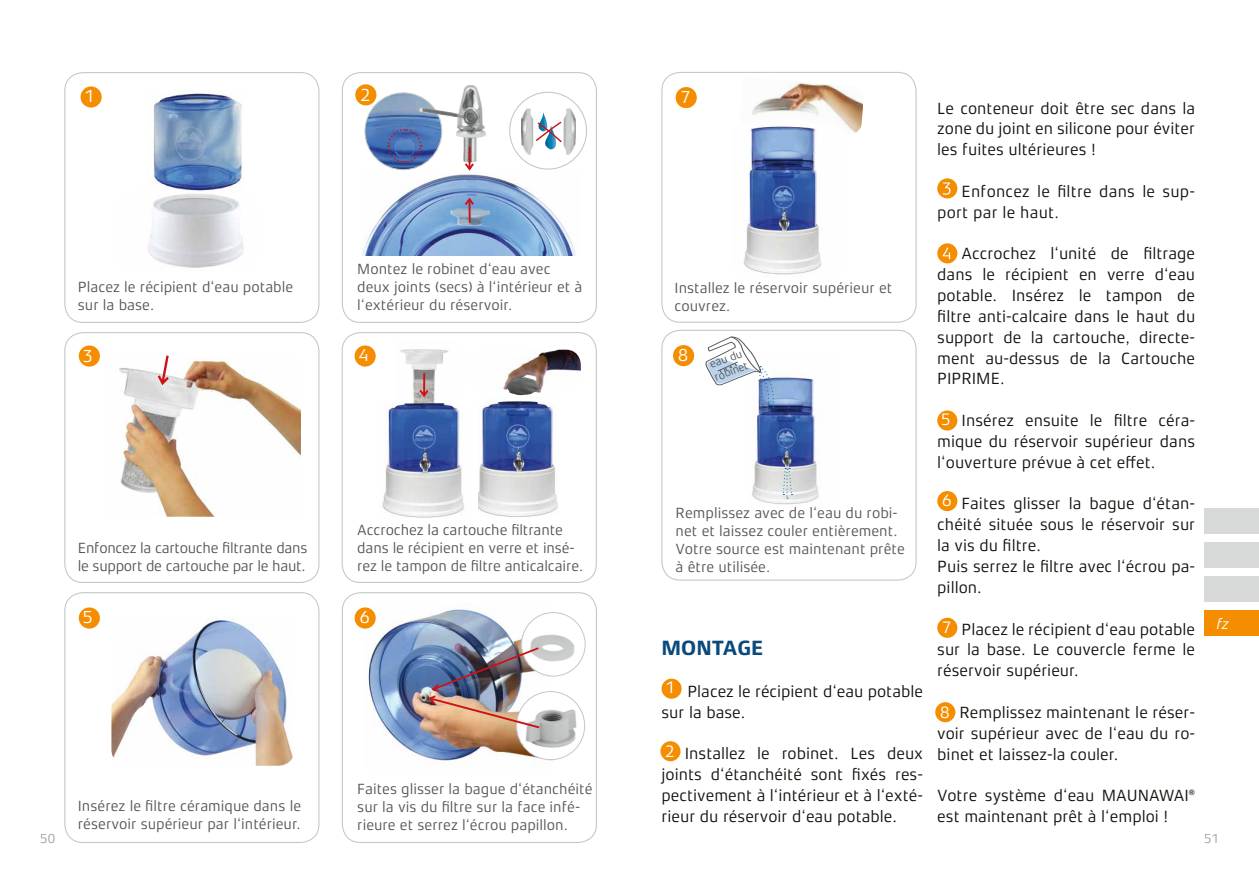
<style>
.page{position:relative;width:1259px;height:893px;background:#fff}
.page>*{position:absolute;margin:0;border:0;box-sizing:border-box;transform-origin:0 0}
.t1{font:700 21px "Xenois Sans Pro";color:#0a497b}
.t2{font:18px "Xenois Sans Pro";color:#fff}
.t3{font:17.1px "Xenois Sans Pro";color:#fff}
.t4{font:16.5px/20.9px "Xenois Sans Pro";color:#12120d;text-align:justify}
.t5{font:15px/18px "Xenois Sans Pro";color:#555756}
.t6{font:15px/18px "Xenois Sans Pro";letter-spacing:-.02em;color:#555756}
.t7{font:italic 15px "Xenois Sans Pro";color:#fff}
.t8{font:13.5px "Xenois Sans Pro";color:#a1a3a2}
.t9{font:11.25px/13.5px "Xenois Sans Pro";color:#555756}
</style>
<div class="page">
<div style="left:342px;top:332px;width:255px;height:251px;border:1px solid #c5c7c7;border-radius:18px"></div>
<img style="left:400px;top:349px;width:48px;height:53px">
<div style="left:342px;top:72px;width:255px;height:251px;border:1px solid #c5c7c7;border-radius:18px"></div>
<img style="left:362px;top:170px;width:214px;height:85px">
<img style="left:365px;top:93px;width:77px;height:77px;border-radius:38px">
<svg style="left:386px;top:128px;width:36px;height:36px"></svg>
<div style="left:661px;top:72px;width:255px;height:251px;border:1px solid #c5c7c7;border-radius:18px"></div>
<div style="left:661px;top:330px;width:255px;height:251px;border:1px solid #c5c7c7;border-radius:18px"></div>
<div style="left:64px;top:332px;width:255px;height:251px;border:1px solid #c5c7c7;border-radius:18px"></div>
<img style="left:119px;top:359px;width:182px;height:158px">
<div style="left:64px;top:72px;width:255px;height:251px;border:1px solid #c5c7c7;border-radius:18px"></div>
<img style="left:148px;top:194px;width:96px;height:74px">
<img style="left:503px;top:350px;width:78px;height:43px">
<img style="left:752px;top:376px;width:67px;height:129px">
<img style="left:478px;top:398px;width:80px;height:119px">
<img style="left:507px;top:377px;width:32px;height:18px">
<div style="left:81px;top:86px;width:21px;height:22px;background:#f48e00;border-radius:50%"></div>
<img style="left:382px;top:402px;width:82px;height:116px">
<div style="left:355px;top:84px;width:21px;height:21px;background:#f48e00;border-radius:50%"></div>
<div style="left:79px;top:345px;width:21px;height:22px;background:#f48e00;border-radius:50%"></div>
<div style="left:354px;top:345px;width:22px;height:22px;background:#f48e00;border-radius:50%"></div>
<div style="left:675px;top:87px;width:22px;height:21px;background:#f48e00;border-radius:50%"></div>
<div style="left:673px;top:345px;width:21px;height:21px;background:#f48e00;border-radius:50%"></div>
<img style="left:752px;top:82px;width:111px;height:51px">
<img style="left:743px;top:119px;width:102px;height:156px">
<img style="left:419px;top:85px;width:67px;height:77px">
<hr style="left:468px;top:147px;width:3px;height:21px;background:#cc1216">
<svg style="left:463px;top:161px;width:13px;height:11px"></svg>
<img style="left:367px;top:175px;width:206px;height:80px">
<hr style="left:468px;top:200px;width:3px;height:23px;background:#cc1216">
<svg style="left:463px;top:196px;width:13px;height:11px"></svg>
<div style="left:509px;top:92px;width:78px;height:78px;border:1px solid #c5c7c7;border-radius:50%"></div>
<svg style="left:155px;top:355px;width:16px;height:32px"></svg>
<hr style="left:423px;top:373px;width:2px;height:21px;background:#cc1216">
<svg style="left:417px;top:388px;width:13px;height:11px"></svg>
<img style="left:153px;top:92px;width:89px;height:101px">
<img style="left:521px;top:108px;width:11px;height:47px">
<img style="left:563px;top:108px;width:13px;height:47px">
<svg style="left:532px;top:112px;width:30px;height:38px"></svg>
<div style="left:1204px;top:611px;width:55px;height:25px;background:#f48e00"></div>
<div style="left:1204px;top:577px;width:55px;height:25px;background:#d8dada"></div>
<div style="left:1204px;top:543px;width:55px;height:25px;background:#d8dada"></div>
<div style="left:1204px;top:509px;width:55px;height:25px;background:#d8dada"></div>
<div style="left:64px;top:592px;width:255px;height:251px;border:1px solid #c5c7c7;border-radius:18px"></div>
<svg style="left:782px;top:468px;width:10px;height:31px"></svg>
<div style="left:342px;top:592px;width:255px;height:251px;border:1px solid #c5c7c7;border-radius:18px"></div>
<img style="left:111px;top:619px;width:182px;height:147px">
<svg style="left:705px;top:336px;width:69px;height:74px"></svg>
<div style="left:79px;top:607px;width:21px;height:22px;background:#f48e00;border-radius:50%"></div>
<div style="left:661px;top:679px;width:20px;height:20px;background:#f48e00;border-radius:50%"></div>
<div style="left:660px;top:741px;width:20px;height:20px;background:#f48e00;border-radius:50%"></div>
<div style="left:937px;top:178px;width:20px;height:20px;background:#f48e00;border-radius:50%"></div>
<svg style="left:942px;top:182px;width:8px;height:13px"></svg>
<div style="left:937px;top:243px;width:20px;height:20px;background:#f48e00;border-radius:50%"></div>
<svg style="left:942px;top:248px;width:8px;height:11px"></svg>
<div style="left:937px;top:410px;width:20px;height:21px;background:#f48e00;border-radius:50%"></div>
<div style="left:937px;top:491px;width:20px;height:20px;background:#f48e00;border-radius:50%"></div>
<div style="left:937px;top:618px;width:20px;height:20px;background:#f48e00;border-radius:50%"></div>
<div style="left:935px;top:702px;width:20px;height:20px;background:#f48e00;border-radius:50%"></div>
<img style="left:366px;top:605px;width:186px;height:158px">
<div style="left:516px;top:692px;width:68px;height:68px;background:#fff;border-radius:50%"></div>
<img style="left:516px;top:705px;width:68px;height:54px">
<div style="left:516px;top:691px;width:69px;height:69px;border:1px solid #c5c7c7;border-radius:50%"></div>
<svg style="left:521px;top:612px;width:64px;height:64px"></svg>
<img style="left:521px;top:617px;width:64px;height:56px">
<div style="left:521px;top:612px;width:64px;height:64px;border:1px solid #c5c7c7;border-radius:50%"></div>
<img style="left:427px;top:646px;width:114px;height:84px">
<div style="left:354px;top:607px;width:22px;height:22px;background:#f48e00;border-radius:50%"></div>
<p class="t2" style="left:85px;top:86px;width:11px">1</p>
<p class="t2" style="left:360px;top:85px;width:11px">2</p>
<p class="t2" style="left:681px;top:86px;width:11px">7</p>
<p class="t4" style="left:937px;top:97px;width:259px">Le conteneur doit être sec dans la zone du joint en silicone pour éviter les fuites ultérieures !</p>
<p class="t4" style="left:937px;top:181px;width:259px;text-indent:24px">Enfoncez le filtre dans le sup&shy;port par le haut.</p>
<p class="t4" style="left:937px;top:243px;width:259px;text-indent:24px">Accrochez l‘unité de filtrage dans le récipient en verre d‘eau potable. Insérez le tampon de filtre anti-calcaire dans le haut du support de la cartouche, directe&shy;ment au-dessus de la Cartouche PIPRIME.</p>
<p class="t4" style="left:937px;top:410px;width:259px;text-indent:24px">Insérez ensuite le filtre céra&shy;mique du réservoir supérieur dans l‘ouverture prévue à cet effet.</p>
<p class="t4" style="left:937px;top:493px;width:259px;text-align:left;text-indent:24px">Faites glisser la bague d‘étan&shy;chéité située sous le réservoir sur la vis du filtre.<br>Puis serrez le filtre avec l‘écrou pa&shy;pillon.</p>
<p class="t4" style="left:937px;top:618px;width:259px;text-indent:24px">Placez le récipient d‘eau potable sur la base. Le couvercle ferme le réservoir supérieur.</p>
<p class="t4" style="left:937px;top:702px;width:259px;text-indent:22px">Remplissez maintenant le réser&shy;voir supérieur avec de l‘eau du ro&shy;binet et laissez-la couler.</p>
<p class="t4" style="left:937px;top:785px;width:259px">Votre système d‘eau MAUNAWAI® est maintenant prêt à l‘emploi !</p>
<p class="t5" style="left:357px;top:260px;width:227px">Montez le robinet d‘eau avec deux joints (secs) à l‘intérieur et à l‘extérieur du réservoir.</p>
<p class="t5" style="left:78px;top:278px;width:217px">Placez le récipient d‘eau potable sur la base.</p>
<p class="t5" style="left:674px;top:278px;width:219px">Installez le réservoir supérieur et couvrez.</p>
<p class="t2" style="left:678px;top:344px;width:11px">8</p>
<p class="t2" style="left:83px;top:346px;width:11px">3</p>
<p class="t2" style="left:359px;top:345px;width:11px">4</p>
<p class="t9" style="left:707px;top:359px;width:37px;rotate:-21deg">eau du robinet</p>
<p class="t3" style="left:941px;top:410px;width:11px">5</p>
<p class="t3" style="left:942px;top:490px;width:11px">6</p>
<p class="t5" style="left:675px;top:504px;width:231px">Remplissez avec de l‘eau du robi&shy;net et laissez couler entièrement.<br>Votre source est maintenant prête à être utilisée.</p>
<p class="t5" style="left:357px;top:520px;width:227px">Accrochez la cartouche filtrante dans le récipient en verre et insé&shy;rez le tampon de filtre anticalcaire.</p>
<p class="t6" style="left:78px;top:538px;width:231px">Enfoncez la cartouche filtrante dans le support de cartouche par le haut.</p>
<p class="t2" style="left:83px;top:607px;width:11px">5</p>
<p class="t2" style="left:360px;top:607px;width:11px">6</p>
<p class="t7" style="left:1216px;top:615px;width:14px">fz</p>
<p class="t3" style="left:942px;top:617px;width:11px">7</p>
<p class="t1" style="left:661px;top:636px;width:49px">MONTAG</p>
<p class="t1" style="left:751px;top:636px;width:14px">E</p>
<p class="t4" style="left:661px;top:681px;width:263px;text-indent:26px">Placez le récipient d‘eau potable sur la base.</p>
<p class="t4" style="left:661px;top:743px;width:263px;text-indent:23px">Installez le robinet. Les deux joints d‘étanchéité sont fixés res&shy;pectivement à l‘intérieur et à l‘exté&shy;rieur du réservoir d‘eau potable.</p>
<p class="t3" style="left:665px;top:678px;width:11px">1</p>
<p class="t3" style="left:940px;top:702px;width:11px">8</p>
<p class="t3" style="left:665px;top:742px;width:11px">2</p>
<p class="t5" style="left:357px;top:779px;width:237px">Faites glisser la bague d‘étanchéité sur la vis du filtre sur la face infé&shy;rieure et serrez l‘écrou papillon.</p>
<p class="t5" style="left:78px;top:797px;width:225px">Insérez le filtre céramique dans le réservoir supérieur par l‘intérieur.</p>
<p class="t8" style="left:40px;top:831px;width:16px">50</p>
<p class="t8" style="left:1204px;top:831px;width:16px">51</p>
</div>
